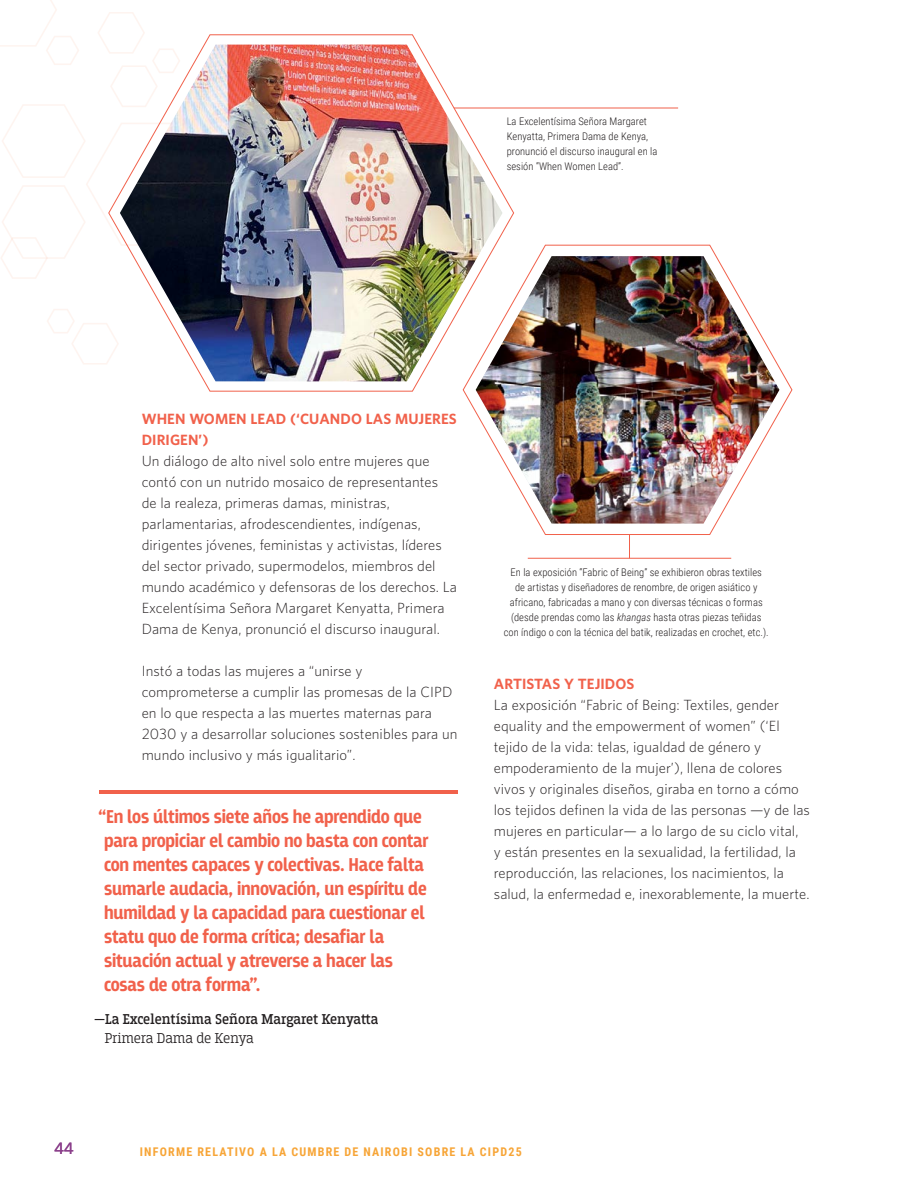
<style>
.page{position:relative;width:918px;height:1188px;background:#fff}
.page>*{position:absolute;margin:0;border:0;box-sizing:border-box;transform-origin:0 0}
.alt__pull_quote{font:700 19.5px/24px "Breakers";letter-spacing:-.01em;color:#f1614b}
.t1{font:15px "Breakers Slab";color:#231f20}
.t2{font:300 15px "Breakers Slab";color:#231f20}
.t3{font:600 15px "UNFPA";color:#8b408b}
.running_text{font:300 13.5px/21px "UNFPA";letter-spacing:.005em;color:#231f20}
.running_text-2{font:700 13.5px/21px "UNFPA";letter-spacing:.005em;color:#f1614b}
.t4{font:700 12px "Roboto Condensed";letter-spacing:.1em;color:#f7a537}
.photo_caption{font:300 10.5px/15px "Roboto Condensed";letter-spacing:.005em;color:#231f20}
.s1{font-style:italic}
</style>
<div class="page">
<svg style="left:47px;top:309px;width:61px;height:55px"></svg>
<svg style="left:0;top:0;width:145px;height:279px"></svg>
<svg style="left:108px;top:34px;width:406px;height:358px"></svg>
<img style="left:120px;top:45px;width:383px;height:336px">
<svg style="left:462px;top:244px;width:331px;height:291px"></svg>
<img style="left:476px;top:256px;width:303px;height:268px">
<hr style="left:99px;top:790px;width:359px;height:4px;background:#f1614b">
<hr style="left:454px;top:108px;width:224px;height:1px;background:#f1614b">
<svg style="left:629px;top:535px;width:1px;height:23px"></svg>
<hr style="left:528px;top:558px;width:203px;height:1px;background:#f1614b">
<p class="photo_caption" style="left:507px;top:114px;width:152px">La Excelentísima Señora Margaret<br>Kenyatta, Primera Dama de Kenya, pronunció el discurso inaugural en la sesión “When Women Lead”.</p>
<p class="running_text-2" style="left:142px;top:408px;width:317px">WHEN WOMEN LEAD (‘CUANDO LAS MUJERES<br>DIRIGEN’)</p>
<p class="running_text" style="left:142px;top:450px;width:317px">Un diálogo de alto nivel solo entre mujeres que contó con un nutrido mosaico de representantes<br>de la realeza, primeras damas, ministras, parlamentarias, afrodescendientes, indígenas, dirigentes jóvenes, feministas y activistas, líderes del sector privado, supermodelos, miembros del mundo académico y defensoras de los derechos. La Excelentísima Señora Margaret Kenyatta, Primera Dama de Kenya, pronunció el discurso inaugural.</p>
<p class="running_text" style="left:142px;top:660px;width:317px">Instó a todas las mujeres a “unirse y comprometerse a cumplir las promesas de la CIPD en lo que respecta a las muertes maternas para 2030 y a desarrollar soluciones sostenibles para un mundo inclusivo y más igualitario”.</p>
<p class="alt__pull_quote" style="left:104px;top:805px;width:326px;text-indent:-6px">“En los últimos siete años he aprendido que para propiciar el cambio no basta con contar con mentes capaces y colectivas. Hace falta sumarle audacia, innovación, un espíritu de humildad y la capacidad para cuestionar el statu quo de forma crítica; desafiar la situación actual y atreverse a hacer las cosas de otra forma”.</p>
<p class="t1" style="left:94px;top:1010px;width:286px">—La Excelentísima Señora Margaret Kenyatta</p>
<p class="t2" style="left:105px;top:1030px;width:151px">Primera Dama de Kenya</p>
<p class="photo_caption" style="left:504px;top:564px;width:266px;text-align:center">En la exposición “Fabric of Being” se exhibieron obras textiles<br>de artistas y diseñadores de renombre, de origen asiático y africano, fabricadas a mano y con diversas técnicas o formas (desde prendas como las <span class="s1">khangas</span> hasta otras piezas teñidas con índigo o con la técnica del batik, realizadas en crochet, etc.).</p>
<p class="running_text-2" style="left:494px;top:673px;width:142px">ARTISTAS Y TEJIDOS</p>
<p class="running_text" style="left:494px;top:694px;width:318px">La exposición “Fabric of Being: Textiles, gender equality and the empowerment of women” (‘El tejido de la vida: telas, igualdad de género y empoderamiento de la mujer’), llena de colores vivos y originales diseños, giraba en torno a cómo los tejidos definen la vida de las personas —y de las mujeres en particular— a lo largo de su ciclo vital,<br>y están presentes en la sexualidad, la fertilidad, la reproducción, las relaciones, los nacimientos, la salud, la enfermedad e, inexorablemente, la muerte.</p>
<p class="t3" style="left:54px;top:1139px;width:21px">44</p>
<p class="t4" style="left:140px;top:1143px;width:383px">INFORME RELATIVO A LA CUMBRE DE NAIROBI SOBRE LA CIPD25</p>
</div>
